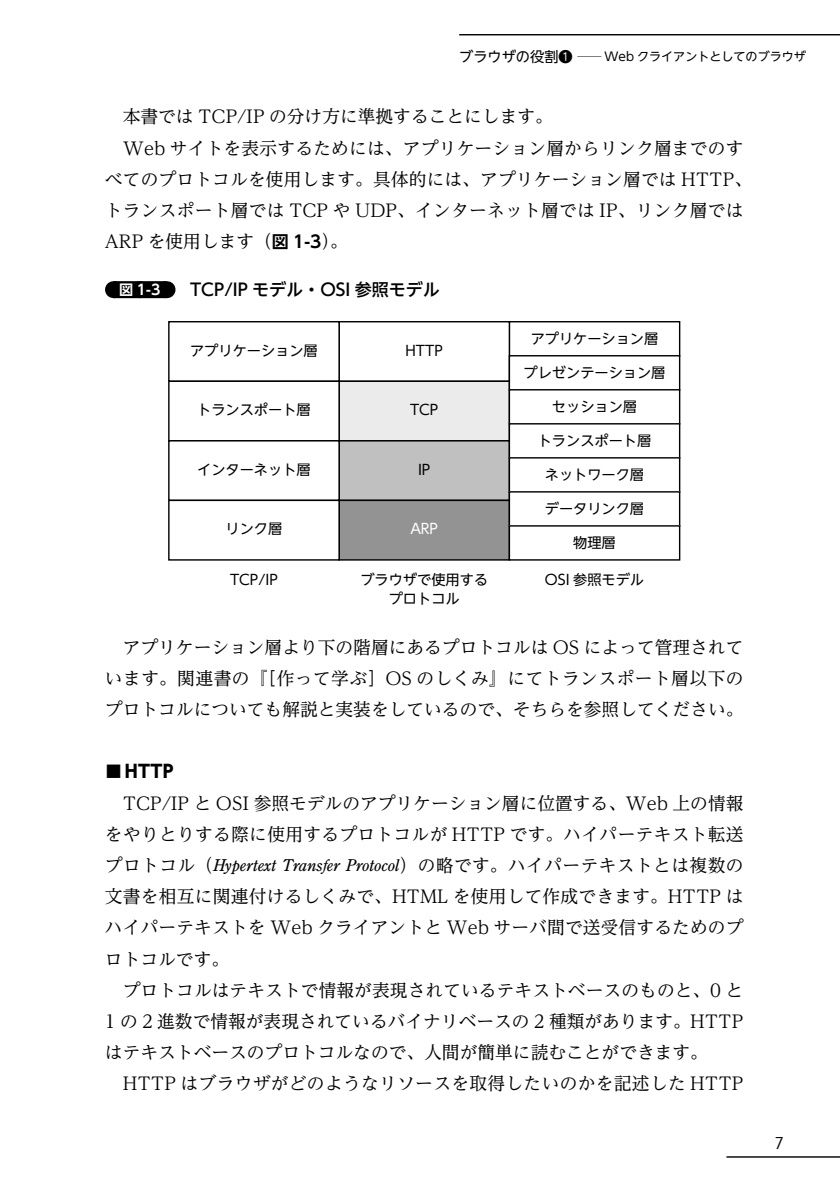
<style>
.page{position:relative;width:840px;height:1191px;background:#fff}
.page>*{position:absolute;margin:0;border:0;box-sizing:border-box;transform-origin:0 0}
.t1{font:17.8px/31.2px "UD Reimin Pr 6 N";letter-spacing:.005em;color:#000}
.t2{font:700 17.8px "UD Shin Go NT Pr 6 N";color:#000}
.t3{font:500 17px "UD Shin Go NT Pr 6 N";color:#000}
.t4{font:17px "PT Sans";color:#000}
.t5{font:14.2px/18.4px "UD Shin Go NT Pr 6 N";color:#000;text-align:center}
.t6{font:14.2px "UD Shin Go NT Pr 6 N";color:#fff}
.t7{font:12px "UD Shin Go NT Pr 6 N";color:#000}
.s1{font-size:14.2px}
.s2{font-family:"UD Shin Go NT Pr 6 N De";font-weight:700;font-size:17px}
.s3{font-family:"UD Shin Go NT Pr 6 N De";font-weight:700;font-size:14.2px;color:#fff}
.s4{font-family:"Yu Go Pr 6 N"}
.s5{font-family:"Century Old Style Pro";font-style:italic}
</style>
<div class="page">
<hr style="left:726px;top:1156px;width:113px;height:1px;background:#000">
<hr style="left:459px;top:34px;width:380px;height:1px;background:#000">
<div style="left:113px;top:281px;width:53px;height:17px;background:#000"></div>
<svg style="left:141px;top:281px;width:12px;height:1px"></svg>
<svg style="left:166px;top:281px;width:1px;height:17px"></svg>
<div style="left:508px;top:321px;width:172px;height:35px;border:1px solid #000"></div>
<div style="left:338px;top:321px;width:172px;height:61px;border:1px solid #000"></div>
<div style="left:339px;top:381px;width:170px;height:60px;background:#ebebeb"></div>
<div style="left:338px;top:380px;width:172px;height:61px;border:1px solid #000"></div>
<div style="left:339px;top:441px;width:170px;height:59px;background:#c0c0c0"></div>
<div style="left:338px;top:440px;width:172px;height:61px;border:1px solid #000"></div>
<div style="left:339px;top:500px;width:170px;height:60px;background:#939393"></div>
<div style="left:338px;top:499px;width:172px;height:61px;border:1px solid #000"></div>
<div style="left:168px;top:321px;width:171px;height:61px;border:1px solid #000"></div>
<div style="left:168px;top:380px;width:171px;height:61px;border:1px solid #000"></div>
<div style="left:168px;top:440px;width:171px;height:61px;border:1px solid #000"></div>
<div style="left:168px;top:499px;width:171px;height:61px;border:1px solid #000"></div>
<div style="left:508px;top:355px;width:172px;height:35px;border:1px solid #000"></div>
<div style="left:508px;top:389px;width:172px;height:35px;border:1px solid #000"></div>
<div style="left:508px;top:423px;width:172px;height:35px;border:1px solid #000"></div>
<div style="left:508px;top:457px;width:172px;height:35px;border:1px solid #000"></div>
<div style="left:508px;top:491px;width:172px;height:35px;border:1px solid #000"></div>
<div style="left:508px;top:525px;width:172px;height:35px;border:1px solid #000"></div>
<p class="t7" style="left:459px;top:47px;width:348px"><span class="s1">ブラウザの役割❶</span> ── Web クライアントとしてのブラウザ</p>
<p class="t1" style="left:105px;top:100px;width:648px">　本書では TCP/IP の分け方に準拠することにします。<br>　Web サイトを表示するためには、アプリケーション層からリンク層までのすべてのプロトコルを使用します。具体的には、アプリケーション層では HTTP、トランスポート層では TCP や UDP、インターネット層では IP、リンク層ではARP を使用します（<span class="s2">図 1-3</span>）。</p>
<p class="t3" style="left:105px;top:276px;width:336px"><span class="s3">　図 1-3　</span> TCP/IP モデル・OSI 参照モデル</p>
<p class="t5" style="left:190px;top:341px;width:129px">アプリケーション層</p>
<p class="t5" style="left:197px;top:400px;width:115px">トランスポート層</p>
<p class="t5" style="left:197px;top:460px;width:115px">インターネット層</p>
<p class="t5" style="left:225px;top:519px;width:58px">リンク層</p>
<p class="t5" style="left:405px;top:341px;width:39px">HTTP</p>
<p class="t5" style="left:410px;top:400px;width:30px">TCP</p>
<p class="t5" style="left:418px;top:460px;width:14px">IP</p>
<p class="t6" style="left:410px;top:517px;width:29px">ARP</p>
<p class="t5" style="left:530px;top:329px;width:129px">アプリケーション層</p>
<p class="t5" style="left:523px;top:363px;width:143px">プレゼンテーション層</p>
<p class="t5" style="left:551px;top:397px;width:87px">セッション層</p>
<p class="t5" style="left:537px;top:431px;width:115px">トランスポート層</p>
<p class="t5" style="left:544px;top:465px;width:101px">ネットワーク層</p>
<p class="t5" style="left:544px;top:499px;width:101px">データリンク層</p>
<p class="t5" style="left:573px;top:533px;width:44px">物理層</p>
<p class="t5" style="left:230px;top:570px;width:49px">TCP/IP</p>
<p class="t5" style="left:360px;top:570px;width:129px">ブラウザで使用するプロトコル</p>
<p class="t5" style="left:544px;top:570px;width:101px">OSI 参照モデル</p>
<p class="t1" style="left:105px;top:631px;width:639px;text-align:justify">　アプリケーション層より下の階層にあるプロトコルは OS によって管理されています。関連書の『［作って学ぶ］OS のしくみ』にてトランスポート層以下のプロトコルについても解説と実装をしているので、そちらを参照してください。</p>
<p class="t2" style="left:105px;top:757px;width:70px"><span class="s4">■</span>HTTP</p>
<p class="t1" style="left:105px;top:786px;width:639px">　TCP/IP と OSI 参照モデルのアプリケーション層に位置する、Web 上の情報をやりとりする際に使用するプロトコルが HTTP です。ハイパーテキスト転送プロトコル（<span class="s5">Hypertext Transfer Protocol</span>）の略です。ハイパーテキストとは複数の文書を相互に関連付けるしくみで、HTML を使用して作成できます。HTTP はハイパーテキストを Web クライアントと Web サーバ間で送受信するためのプロトコルです。<br>　プロトコルはテキストで情報が表現されているテキストベースのものと、0 と1 の 2 進数で情報が表現されているバイナリベースの 2 種類があります。HTTPはテキストベースのプロトコルなので、人間が簡単に読むことができます。　HTTP はブラウザがどのようなリソースを取得したいのかを記述した HTTP</p>
<p class="t4" style="left:774px;top:1131px;width:11px">7</p>
</div>
